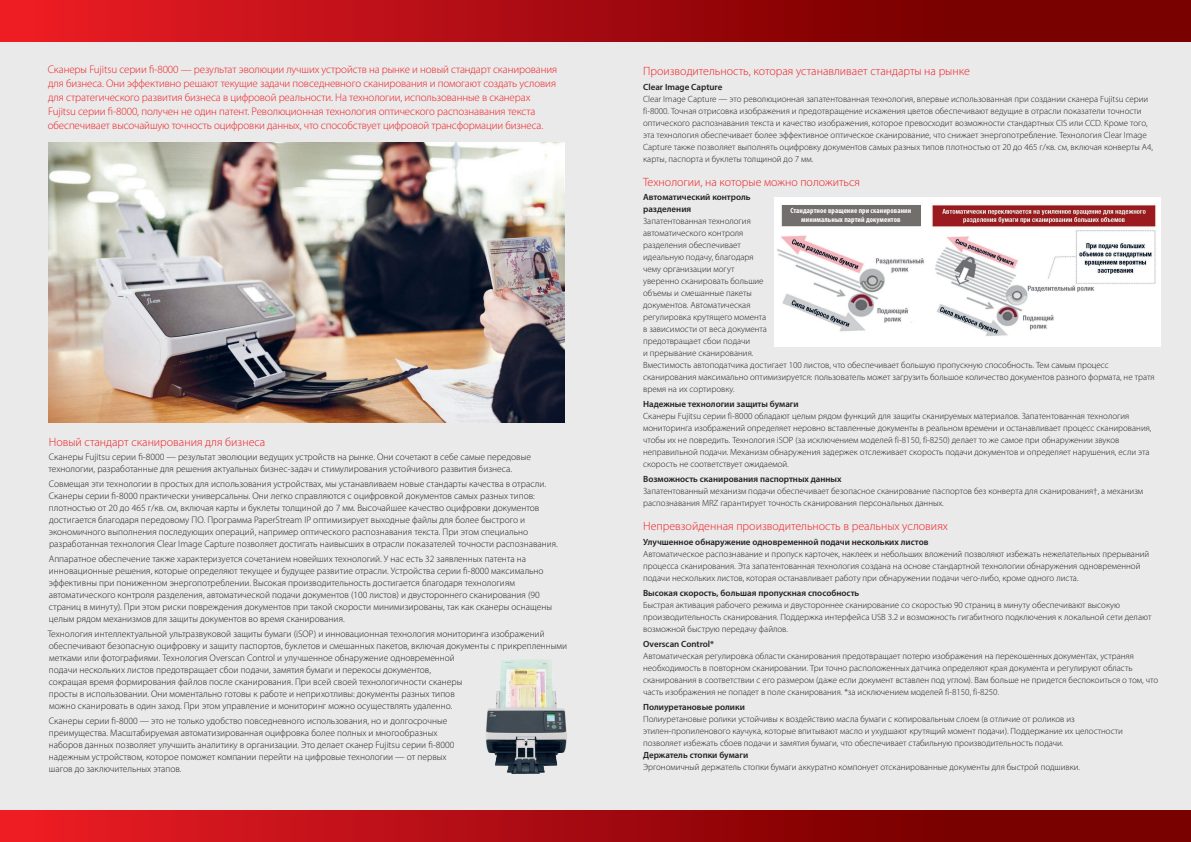
<style>
.page{position:relative;width:1191px;height:842px;background:#fff}
.page>*{position:absolute;margin:0;border:0;box-sizing:border-box;transform-origin:0 0}
.t1{font:300 12px "Myriad Pro";color:#ee1d23}
.t2{font:300 11px/14px "Myriad Pro";letter-spacing:-.01em;color:#ee1d23}
.t3{font:300 9.5px/12px "Myriad Pro";color:#231f20}
.t4{font:300 9px/12px "Myriad Pro";color:#231f20}
.t5{font:600 9px/12px "Myriad Pro";color:#231f20}
.t6{font:700 condensed 7.7px/8.5px "Myriad Pro";letter-spacing:.01em;color:#fff;text-align:center}
</style>
<div class="page">
<div style="left:0;top:41px;width:595px;height:770px;background:#eaeaea"></div>
<div style="left:595px;top:43px;width:596px;height:774px;background:#eaeaea"></div>
<svg style="left:0;top:0;width:1191px;height:42px;background:#a70a0f"></svg>
<svg style="left:0;top:811px;width:1191px;height:31px;background:#a70a0f"></svg>
<img style="left:48px;top:143px;width:517px;height:280px">
<img style="left:486px;top:659px;width:81px;height:115px">
<img style="left:774px;top:197px;width:386px;height:150px">
<div style="left:782px;top:206px;width:138px;height:20px;background:#716e6c"></div>
<p class="t2" style="left:48px;top:63px;width:511px">Сканеры Fujitsu серии fi-8000 — результат эволюции лучших устройств на рынке и новый стандарт сканирования для бизнеса. Они эффективно решают текущие задачи повседневного сканирования и помогают создать условия для стратегического развития бизнеса в цифровой реальности. На технологии, использованные в сканерах Fujitsu серии fi-8000, получен не один патент. Революционная технология оптического распознавания текста обеспечивает высочайшую точность оцифровки данных, что способствует цифровой трансформации бизнеса.</p>
<h1 class="t1" style="left:49px;top:437px;width:218px">Новый стандарт сканирования для бизнеса</h1>
<p class="t3" style="left:48px;top:452px;width:484px">Сканеры Fujitsu серии fi-8000 — результат эволюции ведущих устройств на рынке. Они сочетают в себе самые передовые технологии, разработанные для решения актуальных бизнес-задач и стимулирования устойчивого развития бизнеса.</p>
<p class="t3" style="left:49px;top:479px;width:510px">Совмещая эти технологии в простых для использования устройствах, мы устанавливаем новые стандарты качества в отрасли.<br>Сканеры серии fi-8000 практически универсальны. Они легко справляются с оцифровкой документов самых разных типов: плотностью от 20 до 465 г/кв. см, включая карты и буклеты толщиной до 7 мм. Высочайшее качество оцифровки документов достигается благодаря передовому ПО. Программа PaperStream IP оптимизирует выходные файлы для более быстрого и экономичного выполнения последующих операций, например оптического распознавания текста. При этом специально разработанная технология Clear Image Capture позволяет достигать наивысших в отрасли показателей точности распознавания.</p>
<p class="t3" style="left:49px;top:554px;width:505px">Аппаратное обеспечение также характеризуется сочетанием новейших технологий. У нас есть 32 заявленных патента на инновационные решения, которые определяют текущее и будущее развитие отрасли. Устройства серии fi-8000 максимально эффективны при пониженном энергопотреблении. Высокая производительность достигается благодаря технологиям автоматического контроля разделения, автоматической подачи документов (100 листов) и двустороннего сканирования (90 страниц в минуту). При этом риски повреждения документов при такой скорости минимизированы, так как сканеры оснащены целым рядом механизмов для защиты документов во время сканирования.</p>
<p class="t3" style="left:48px;top:628px;width:521px">Технология интеллектуальной ультразвуковой защиты бумаги (iSOP) и инновационная технология мониторинга изображений обеспечивают безопасную оцифровку и защиту паспортов, буклетов и смешанных пакетов, включая документы с прикрепленными метками или фотографиями. Технология Overscan Control и улучшенное обнаружение одновременной<br>подачи нескольких листов предотвращает сбои подачи, замятия бумаги и перекосы документов,<br>сокращая время формирования файлов после сканирования. При всей своей технологичности сканеры<br>просты в использовании. Они моментально готовы к работе и неприхотливы: документы разных типов<br>можно сканировать в один заход. При этом управление и мониторинг можно осуществлять удаленно.</p>
<p class="t3" style="left:49px;top:715px;width:407px">Сканеры серии fi-8000 — это не только удобство повседневного использования, но и долгосрочные преимущества. Масштабируемая автоматизированная оцифровка более полных и многообразных наборов данных позволяет улучшить аналитику в организации. Это делает сканер Fujitsu серии fi-8000 надежным устройством, которое поможет компании перейти на цифровые технологии — от первых шагов до заключительных этапов.</p>
<h1 class="t1" style="left:643px;top:66px;width:328px">Производительность, которая устанавливает стандарты на рынке</h1>
<p class="t5" style="left:643px;top:81px;width:81px">Clear Image Capture</p>
<p class="t4" style="left:643px;top:93px;width:511px">Clear Image Capture — это революционная запатентованная технология, впервые использованная при создании сканера Fujitsu серии fi-8000. Точная отрисовка изображения и предотвращение искажения цветов обеспечивают ведущие в отрасли показатели точности оптического распознавания текста и качество изображения, которое превосходит возможности стандартных CIS или CCD. Кроме того, эта технология обеспечивает более эффективное оптическое сканирование, что снижает энергопотребление. Технология Clear Image Capture также позволяет выполнять оцифровку документов самых разных типов плотностью от 20 до 465 г/кв. см, включая конверты A4, карты, паспорта и буклеты толщиной до 7 мм.</p>
<h1 class="t1" style="left:643px;top:177px;width:218px">Технологии, на которые можно положиться</h1>
<p class="t5" style="left:643px;top:192px;width:109px">Автоматический контроль разделения</p>
<p class="t4" style="left:643px;top:216px;width:513px">Запатентованная технология<br>автоматического контроля<br>разделения обеспечивает<br>идеальную подачу, благодаря<br>чему организации могут<br>уверенно сканировать большие<br>объемы и смешанные пакеты<br>документов. Автоматическая<br>регулировка крутящего момента<br>в зависимости от веса документа<br>предотвращает сбои подачи<br>и прерывание сканирования.<br>Вместимость автоподатчика достигает 100 листов, что обеспечивает большую пропускную способность. Тем самым процесс сканирования максимально оптимизируется: пользователь может загрузить большое количество документов разного формата, не тратя время на их сортировку.</p>
<p class="t5" style="left:643px;top:399px;width:157px">Надежные технологии защиты бумаги</p>
<p class="t4" style="left:643px;top:411px;width:510px">Сканеры Fujitsu серии fi-8000 обладают целым рядом функций для защиты сканируемых материалов. Запатентованная технология мониторинга изображений определяет неровно вставленные документы в реальном времени и останавливает процесс сканирования, чтобы их не повредить. Технология iSOP (за исключением моделей fi-8150, fi-8250) делает то же самое при обнаружении звуков неправильной подачи. Механизм обнаружения задержек отслеживает скорость подачи документов и определяет нарушения, если эта скорость не соответствует ожидаемой.</p>
<p class="t5" style="left:643px;top:474px;width:200px">Возможность сканирования паспортных данных</p>
<p class="t4" style="left:643px;top:486px;width:501px">Запатентованный механизм подачи обеспечивает безопасное сканирование паспортов без конверта для сканирования†, а механизм распознавания MRZ гарантирует точность сканирования персональных данных.</p>
<h1 class="t1" style="left:643px;top:521px;width:306px">Непревзойденная производительность в реальных условиях</h1>
<p class="t5" style="left:643px;top:537px;width:287px">Улучшенное обнаружение одновременной подачи нескольких листов</p>
<p class="t4" style="left:643px;top:549px;width:507px">Автоматическое распознавание и пропуск карточек, наклеек и небольших вложений позволяют избежать нежелательных прерываний процесса сканирования. Эта запатентованная технология создана на основе стандартной технологии обнаружения одновременной подачи нескольких листов, которая останавливает работу при обнаружении подачи чего-либо, кроме одного листа.</p>
<p class="t5" style="left:643px;top:588px;width:218px">Высокая скорость, большая пропускная способность</p>
<p class="t4" style="left:643px;top:600px;width:510px">Быстрая активация рабочего режима и двустороннее сканирование со скоростью 90 страниц в минуту обеспечивают высокую производительность сканирования. Поддержка интерфейса USB 3.2 и возможность гигабитного подключения к локальной сети делают возможной быструю передачу файлов.</p>
<p class="t5" style="left:643px;top:638px;width:73px">Overscan Control*</p>
<p class="t4" style="left:643px;top:650px;width:516px">Автоматическая регулировка области сканирования предотвращает потерю изображения на перекошенных документах, устраняя необходимость в повторном сканировании. Три точно расположенных датчика определяют края документа и регулируют область сканирования в соответствии с его размером (даже если документ вставлен под углом). Вам больше не придется беспокоиться о том, что часть изображения не попадет в поле сканирования. *за исключением моделей fi-8150, fi-8250.</p>
<p class="t5" style="left:643px;top:701px;width:103px">Полиуретановые ролики</p>
<p class="t4" style="left:643px;top:713px;width:481px">Полиуретановые ролики устойчивы к воздействию масла бумаги с копировальным слоем (в отличие от роликов из этилен-пропиленового каучука, которые впитывают масло и ухудшают крутящий момент подачи). Поддержание их целостности позволяет избежать сбоев подачи и замятия бумаги, что обеспечивает стабильную производительность подачи.</p>
<p class="t5" style="left:643px;top:749px;width:107px">Держатель стопки бумаги</p>
<p class="t4" style="left:643px;top:761px;width:438px">Эргономичный держатель стопки бумаги аккуратно компонует отсканированные документы для быстрой подшивки.</p>
<p class="t6" style="left:790px;top:207px;width:122px">Стандартное вращение при сканировании минимальных партий документов</p>
</div>
